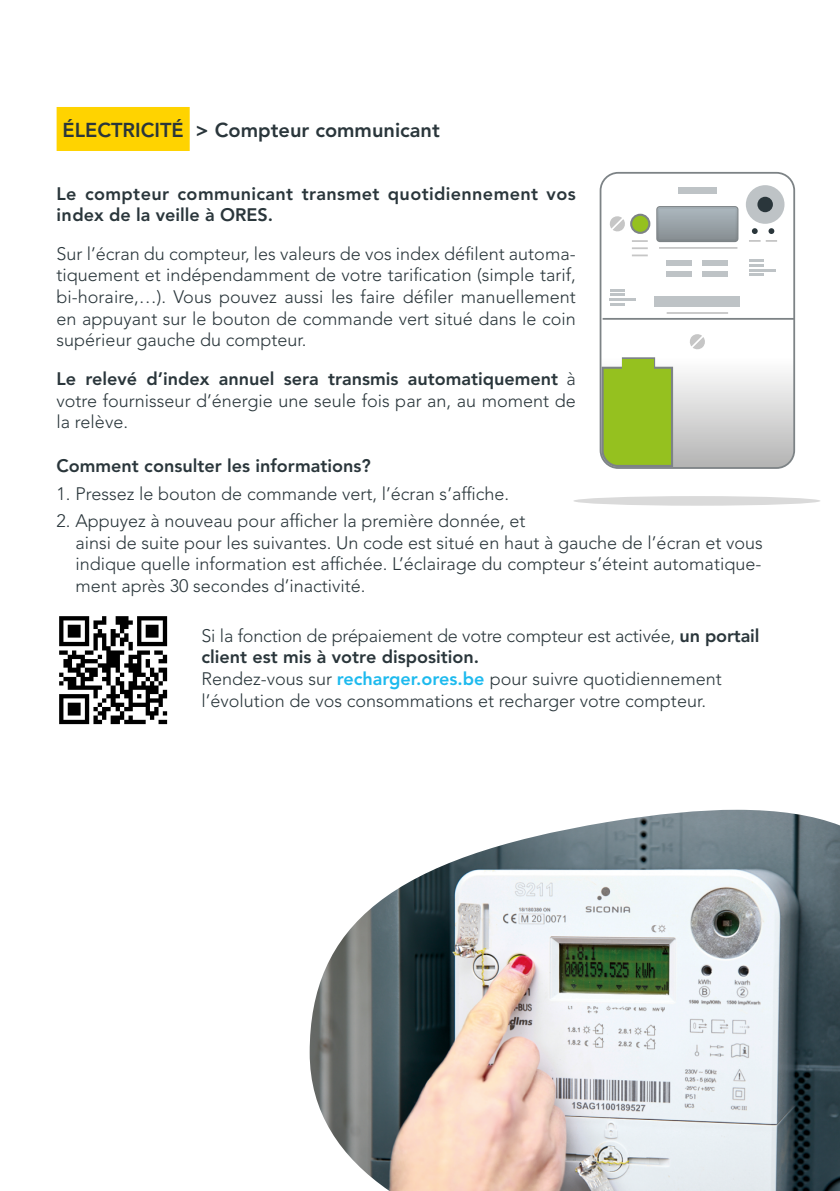
<style>
.page{position:relative;width:840px;height:1191px;background:#fff}
.page>*{position:absolute;margin:0;border:0;box-sizing:border-box;transform-origin:0 0}
.t1{font:800 20px "Avenir LT Std";color:#2a363b}
.t2{font:300 18px/21.6px "Avenir LT Std";color:#2a363b;text-align:justify}
.t3{font:800 18px/21.6px "Avenir LT Std";letter-spacing:.02em;color:#2a363b}
.t4{font:800 18px "Avenir LT Std";color:#2a363b}
.s1{font-weight:800}
.s2{font-weight:800;color:#1dbaee}
</style>
<div class="page">
<div style="left:57px;top:107px;width:132px;height:44px;background:#ffd300"></div>
<img style="left:59px;top:616px;width:109px;height:109px">
<div style="left:573px;top:496px;width:247px;height:10px;background:#dadada;border-radius:50%"></div>
<img style="left:309px;top:809px;width:530px;height:382px">
<svg style="left:602px;top:173px;width:191px;height:295px"></svg>
<div style="left:599px;top:172px;width:195px;height:297px;border:2px solid #7d8386;border-radius:18px"></div>
<svg style="left:630px;top:215px;width:19px;height:18px"></svg>
<div style="left:629px;top:214px;width:21px;height:20px;border:2px solid #7d8386;border-radius:50%"></div>
<div style="left:745px;top:185px;width:39px;height:39px;background:#bec3c6;border-radius:50%"></div>
<div style="left:757px;top:197px;width:15px;height:15px;background:#2a363b;border-radius:50%"></div>
<hr style="left:602px;top:318px;width:191px;height:2px;background:#7d8386">
<svg style="left:600px;top:356px;width:73px;height:112px;background:#99bd3a"></svg>
<div style="left:656px;top:206px;width:82px;height:36px;border:2px solid #7d8386;border-radius:3px"></div>
<svg style="left:657px;top:207px;width:80px;height:34px;background:#98a1a6"></svg>
<div style="left:654px;top:296px;width:85px;height:11px;background:#bec3c6"></div>
<div style="left:678px;top:188px;width:38px;height:6px;background:#bec3c6"></div>
<div style="left:666px;top:260px;width:25px;height:5px;background:#bec3c6"></div>
<div style="left:702px;top:260px;width:25px;height:5px;background:#bec3c6"></div>
<div style="left:666px;top:271px;width:25px;height:5px;background:#bec3c6"></div>
<div style="left:702px;top:271px;width:25px;height:5px;background:#bec3c6"></div>
<hr style="left:658px;top:247px;width:79px;height:2px;background:#c6c6c6">
<svg style="left:748px;top:240px;width:28px;height:2px"></svg>
<hr style="left:666px;top:312px;width:61px;height:2px;background:#c6c6c6">
<svg style="left:631px;top:240px;width:16px;height:16px"></svg>
<svg style="left:609px;top:289px;width:15px;height:2px"></svg>
<hr style="left:609px;top:293px;width:15px;height:3px;background:#bec3c6">
<hr style="left:609px;top:298px;width:26px;height:3px;background:#bec3c6">
<svg style="left:609px;top:303px;width:15px;height:2px"></svg>
<hr style="left:748px;top:259px;width:15px;height:3px;background:#bec3c6">
<svg style="left:748px;top:264px;width:15px;height:2px"></svg>
<hr style="left:748px;top:269px;width:26px;height:2px;background:#bec3c6">
<svg style="left:748px;top:273px;width:15px;height:2px"></svg>
<svg style="left:751px;top:228px;width:6px;height:6px"></svg>
<svg style="left:768px;top:228px;width:5px;height:6px"></svg>
<svg style="left:608px;top:215px;width:17px;height:17px"></svg>
<svg style="left:688px;top:333px;width:17px;height:17px"></svg>
<div style="left:622px;top:359px;width:31px;height:15px;background:#95c11f"></div>
<p class="t1" style="left:62px;top:118px;width:378px">ÉLECTRICITÉ &gt; Compteur communicant</p>
<p class="t3" style="left:57px;top:183px;width:520px">Le compteur communicant transmet quotidiennement vos index de la veille à ORES.</p>
<p class="t2" style="left:57px;top:243px;width:520px">Sur l’écran du compteur, les valeurs de vos index défilent automa&shy;tiquement et indépendamment de votre tarification (simple tarif, bi-horaire,…). Vous pouvez aussi les faire défiler manuellement en appuyant sur le bouton de commande vert situé dans le coin supérieur gauche du compteur.</p>
<p class="t2" style="left:57px;top:368px;width:520px"><span class="s1">Le relevé d’index annuel sera transmis automatiquement</span> à votre fournisseur d’énergie une seule fois par an, au moment de la relève.</p>
<p class="t4" style="left:57px;top:455px;width:315px">Comment consulter les informations?</p>
<p class="t2" style="left:57px;top:483px;width:454px">1. Pressez le bouton de commande vert, l’écran s’affiche.</p>
<p class="t2" style="left:75px;top:510px;width:688px;text-align:left;text-indent:-19px">2. Appuyez à nouveau pour afficher la première donnée, et<br>ainsi de suite pour les suivantes. Un code est situé en haut à gauche de l’écran et vous indique quelle information est affichée. L’éclairage du compteur s’éteint automatique&shy;ment après 30 secondes d’inactivité.</p>
<p class="t2" style="left:201px;top:625px;width:559px;text-align:left">Si la fonction de prépaiement de votre compteur est activée, <span class="s1">un portail client est mis à votre disposition.<br></span>Rendez-vous sur <span class="s2">recharger.ores.be</span> pour suivre quotidiennement l’évolution de vos consommations et recharger votre compteur.</p>
</div>
